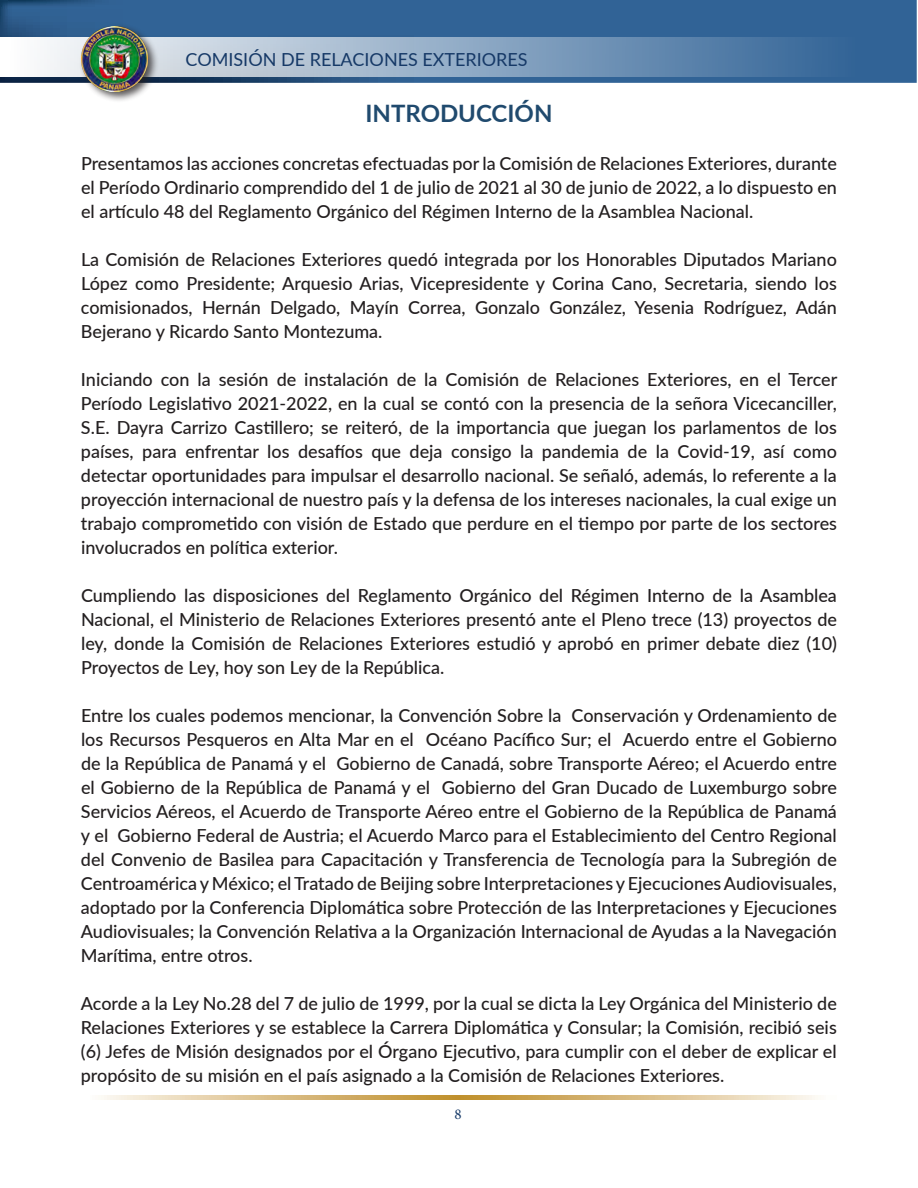
<style>
.page{position:relative;width:918px;height:1188px;background:#fff}
.page>*{position:absolute;margin:0;border:0;box-sizing:border-box;transform-origin:0 0}
.t1{font:700 24px "Lato";color:#204a6e}
.t2{font:500 18px/24px "Lato";color:#231f20;text-align:justify}
.t3{font:18px "Lato";color:#163967}
.t4{font:15px "Minion Pro";color:#163967}
</style>
<div class="page">
<svg style="left:101px;top:1095px;width:717px;height:4px;background:#dbbf89"></svg>
<svg style="left:0;top:0;width:917px;height:83px;background:#326293"></svg>
<div style="left:0;top:37px;width:917px;height:39px;background:linear-gradient(to right,#fdfcfa,#255a91)"></div>
<div style="left:79px;top:23px;width:80px;height:80px;background:#231f20;opacity:.75"></div>
<img style="left:82px;top:26px;width:66px;height:66px">
<p class="t3" style="left:186px;top:47px;width:344px">COMISIÓN DE RELACIONES EXTERIORES</p>
<h1 class="t1" style="left:365px;top:96px;width:189px">INTRODUCCIÓN</h1>
<p class="t2" style="left:81px;top:151px;width:757px">Presentamos las acciones concretas efectuadas por la Comisión de Relaciones Exteriores, durante el Período Ordinario comprendido del 1 de julio de 2021 al 30 de junio de 2022, a lo dispuesto en el artículo 48 del Reglamento Orgánico del Régimen Interno de la Asamblea Nacional.</p>
<p class="t2" style="left:81px;top:247px;width:757px">La Comisión de Relaciones Exteriores quedó integrada por los Honorables Diputados Mariano López como Presidente; Arquesio Arias, Vicepresidente y Corina Cano, Secretaria, siendo los comisionados, Hernán Delgado, Mayín Correa, Gonzalo González, Yesenia Rodríguez, Adán Bejerano y Ricardo Santo Montezuma.</p>
<p class="t2" style="left:81px;top:367px;width:758px">Iniciando con la sesión de instalación de la Comisión de Relaciones Exteriores, en el Tercer Período Legislativo 2021-2022, en la cual se contó con la presencia de la señora Vicecanciller, S.E. Dayra Carrizo Castillero; se reiteró, de la importancia que juegan los parlamentos de los países, para enfrentar los desafíos que deja consigo la pandemia de la Covid-19, así como detectar oportunidades para impulsar el desarrollo nacional. Se señaló, además, lo referente a la proyección internacional de nuestro país y la defensa de los intereses nacionales, la cual exige un trabajo comprometido con visión de Estado que perdure en el tiempo por parte de los sectores involucrados en política exterior.</p>
<p class="t2" style="left:81px;top:583px;width:758px">Cumpliendo las disposiciones del Reglamento Orgánico del Régimen Interno de la Asamblea Nacional, el Ministerio de Relaciones Exteriores presentó ante el Pleno trece (13) proyectos de ley, donde la Comisión de Relaciones Exteriores estudió y aprobó en primer debate diez (10)<br>Proyectos de Ley, hoy son Ley de la República.</p>
<p class="t2" style="left:81px;top:703px;width:758px">Entre los cuales podemos mencionar, la Convención Sobre la Conservación y Ordenamiento de los Recursos Pesqueros en Alta Mar en el Océano Pacífico Sur; el Acuerdo entre el Gobierno de la República de Panamá y el Gobierno de Canadá, sobre Transporte Aéreo; el Acuerdo entre el Gobierno de la República de Panamá y el Gobierno del Gran Ducado de Luxemburgo sobre Servicios Aéreos, el Acuerdo de Transporte Aéreo entre el Gobierno de la República de Panamá y el Gobierno Federal de Austria; el Acuerdo Marco para el Establecimiento del Centro Regional del Convenio de Basilea para Capacitación y Transferencia de Tecnología para la Subregión de Centroamérica yMéxico; elTratado de Beijing sobre Interpretaciones y EjecucionesAudiovisuales, adoptado por la Conferencia Diplomática sobre Protección de las Interpretaciones y Ejecuciones Audiovisuales; la Convención Relativa a la Organización Internacional de Ayudas a la Navegación Marítima, entre otros.</p>
<p class="t2" style="left:81px;top:990px;width:758px">Acorde a la Ley No.28 del 7 de julio de 1999, por la cual se dicta la Ley Orgánica del Ministerio de Relaciones Exteriores y se establece la Carrera Diplomática y Consular; la Comisión, recibió seis (6) Jefes de Misión designados por el Órgano Ejecutivo, para cumplir con el deber de explicar el propósito de su misión en el país asignado a la Comisión de Relaciones Exteriores.</p>
<p class="t4" style="left:454px;top:1104px;width:9px">8</p>
</div>
